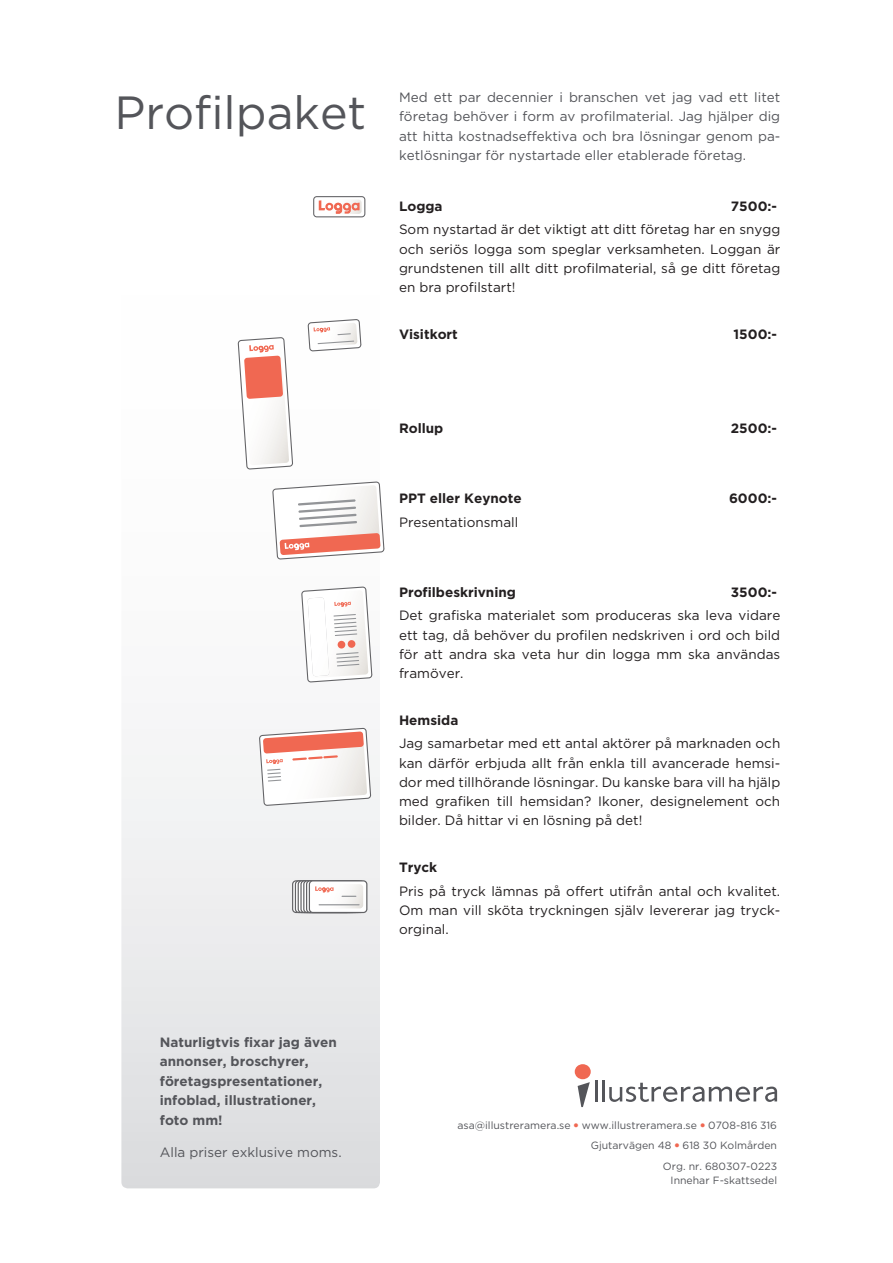
<style>
.page{position:relative;width:893px;height:1263px;background:#fff}
.page>*{position:absolute;margin:0;border:0;box-sizing:border-box;transform-origin:0 0}
.t1{font:46.5px "Gotham";color:#54555a}
.t2{font:13.5px/19.2px "Gotham";color:#231f20;text-align:justify}
.t3{font:13.5px/19.2px "Gotham";color:#54555a;text-align:justify}
.t4{font:700 13.5px/19.5px "Gotham";color:#54555a}
.t5{font:700 13.5px "Gotham";color:#231f20}
.Text{font:10.5px "Gotham";color:#54555a}
.s1{font-weight:900;color:#f06852}
</style>
<div class="page">
<svg style="left:121px;top:198px;width:259px;height:990px"></svg>
<svg style="left:313px;top:196px;width:52px;height:21px"></svg>
<svg style="left:230px;top:319px;width:155px;height:241px"></svg>
<svg style="left:301px;top:586px;width:71px;height:96px"></svg>
<div style="left:337px;top:641px;width:8px;height:8px;background:#f06852;border-radius:50%"></div>
<div style="left:348px;top:640px;width:8px;height:8px;background:#f06852;border-radius:50%"></div>
<svg style="left:259px;top:728px;width:112px;height:78px"></svg>
<svg style="left:265px;top:815px;width:112px;height:1px"></svg>
<svg style="left:293px;top:881px;width:57px;height:31px"></svg>
<div style="left:292px;top:880px;width:59px;height:33px;border:1px solid #636366;border-radius:3px"></div>
<div style="left:295px;top:880px;width:58px;height:33px;border:1px solid #636366;border-radius:3px"></div>
<div style="left:298px;top:880px;width:58px;height:33px;border:1px solid #636366;border-radius:3px"></div>
<div style="left:300px;top:880px;width:59px;height:33px;border:1px solid #636366;border-radius:3px"></div>
<div style="left:303px;top:880px;width:59px;height:33px;border:1px solid #636366;border-radius:3px"></div>
<div style="left:306px;top:880px;width:59px;height:33px;border:1px solid #636366;border-radius:3px"></div>
<div style="left:309px;top:881px;width:58px;height:31px;background:#fff;border-radius:3px"></div>
<div style="left:309px;top:880px;width:58px;height:33px;border:1px solid #636366;border-radius:3px"></div>
<svg style="left:296px;top:884px;width:67px;height:24px"></svg>
<hr style="left:319px;top:904px;width:40px;height:1px;background:#939598">
<hr style="left:595px;top:1080px;width:3px;height:21px;background:#54555a">
<hr style="left:602px;top:1080px;width:3px;height:21px;background:#54555a">
<svg style="left:609px;top:1083px;width:168px;height:19px"></svg>
<svg style="left:575px;top:1064px;width:16px;height:43px"></svg>
<p class="t1" style="left:114px;top:87px;width:254px">Profilpaket</p>
<p class="t3" style="left:399px;top:88px;width:383px">Med ett par decennier i branschen vet jag vad ett litet företag behöver i form av profilmaterial. Jag hjälper dig att hitta kostnadseffektiva och bra lösningar genom pa&shy;ketlösningar för nystartade eller etablerade företag.</p>
<p class="t5" style="left:399px;top:198px;width:45px">Logga</p>
<p class="t5" style="left:731px;top:198px;width:48px">7500:-</p>
<p class="t2" style="left:399px;top:220px;width:383px">Som nystartad är det viktigt att ditt företag har en snygg och seriös logga som speglar verksamheten. Loggan är grundstenen till allt ditt profilmaterial, så ge ditt företag en bra profilstart!</p>
<p class="t5" style="left:399px;top:326px;width:60px">Visitkort</p>
<p class="t5" style="left:734px;top:326px;width:45px">1500:-</p>
<p class="t5" style="left:399px;top:420px;width:46px">Rollup</p>
<p class="t5" style="left:731px;top:420px;width:48px">2500:-</p>
<p class="t5" style="left:399px;top:491px;width:124px">PPT eller Keynote</p>
<p class="t5" style="left:729px;top:491px;width:50px">6000:-</p>
<p class="t2" style="left:399px;top:512px;width:121px">Presentationsmall</p>
<p class="t5" style="left:399px;top:584px;width:118px">Profilbeskrivning</p>
<p class="t5" style="left:731px;top:584px;width:48px">3500:-</p>
<p class="t2" style="left:399px;top:606px;width:383px">Det grafiska materialet som produceras ska leva vidare ett tag, då behöver du profilen nedskriven i ord och bild för att andra ska veta hur din logga mm ska användas framöver.</p>
<p class="t5" style="left:399px;top:712px;width:61px">Hemsida</p>
<p class="t2" style="left:399px;top:734px;width:383px">Jag samarbetar med ett antal aktörer på marknaden och kan därför erbjuda allt från enkla till avancerade hemsi&shy;dor med tillhörande lösningar. Du kanske bara vill ha hjälp med grafiken till hemsidan? Ikoner, designelement och bilder. Då hittar vi en lösning på det!</p>
<p class="t5" style="left:399px;top:859px;width:40px">Tryck</p>
<p class="t2" style="left:399px;top:881px;width:383px">Pris på tryck lämnas på offert utifrån antal och kvalitet.<br>Om man vill sköta tryckningen själv levererar jag tryck&shy;orginal.</p>
<p class="t4" style="left:160px;top:1032px;width:178px">Naturligtvis fixar jag även annonser, broschyrer, företagspresentationer, infoblad, illustrationer, foto mm!</p>
<p class="t3" style="left:160px;top:1143px;width:183px">Alla priser exklusive moms.</p>
<p class="Text" style="left:457px;top:1119px;width:321px">asa@illustreramera.se <span class="s1">•</span> www.illustreramera.se <span class="s1">•</span> 0708-816 316</p>
<p class="Text" style="left:591px;top:1140px;width:188px">Gjutarvägen 48 <span class="s1">•</span> 618 30 Kolmården</p>
<p class="Text" style="left:663px;top:1160px;width:116px">Org. nr. 680307-0223</p>
<p class="Text" style="left:671px;top:1174px;width:108px">Innehar F-skattsedel</p>
</div>
